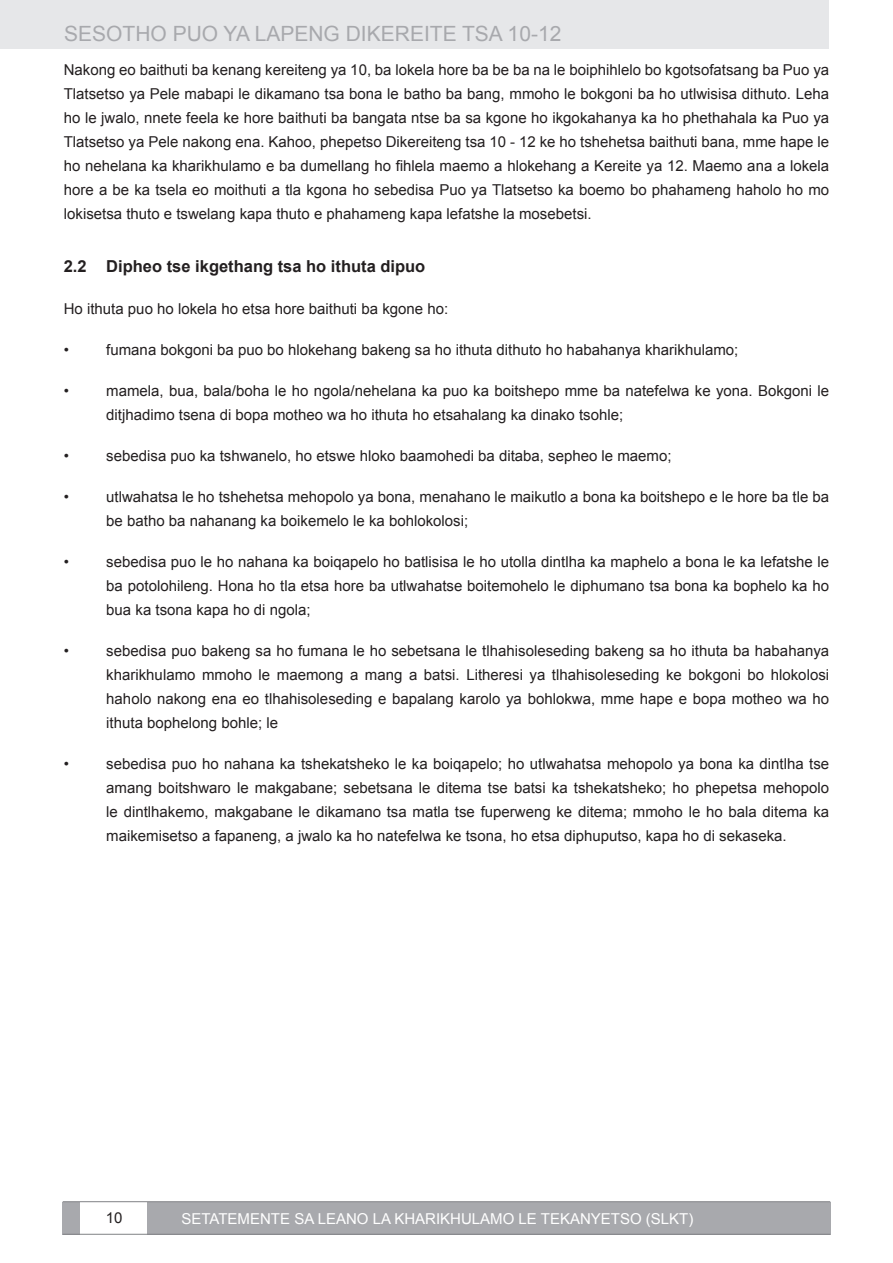
<style>
.page{position:relative;width:893px;height:1263px;background:#fff}
.page>*{position:absolute;margin:0;border:0;box-sizing:border-box;transform-origin:0 0}
.t1{font:21px "Arial";color:#a8a9ad}
.t2{font:700 16.5px "Arial";color:#231f20}
.t3{font:15px/24px "Arial";color:#231f20;text-align:justify}
.t4{font:15px "Arial";color:#fff}
</style>
<div class="page">
<div style="left:0;top:0;width:829px;height:49px;background:#e6e7e9"></div>
<div style="left:63px;top:1202px;width:17px;height:32px;background:#a8a9ad"></div>
<div style="left:147px;top:1202px;width:683px;height:32px;background:#a8a9ad"></div>
<hr style="left:63px;top:1234px;width:767px;height:1px;background:#808285">
<hr style="left:63px;top:1201px;width:767px;height:1px;background:#808285">
<h1 class="t1" style="left:64px;top:19px;width:499px">SESOTHO PUO YA LAPENG DIKEREITE TSA 10-12</h1>
<p class="t3" style="left:64px;top:58px;width:767px">Nakong eo baithuti ba kenang kereiteng ya 10, ba lokela hore ba be ba na le boiphihlelo bo kgotsofatsang ba Puo ya Tlatsetso ya Pele mabapi le dikamano tsa bona le batho ba bang, mmoho le bokgoni ba ho utlwisisa dithuto. Leha ho le jwalo, nnete feela ke hore baithuti ba bangata ntse ba sa kgone ho ikgokahanya ka ho phethahala ka Puo ya Tlatsetso ya Pele nakong ena. Kahoo, phepetso Dikereiteng tsa 10 - 12 ke ho tshehetsa baithuti bana, mme hape le ho nehelana ka kharikhulamo e ba dumellang ho fihlela maemo a hlokehang a Kereite ya 12. Maemo ana a lokela hore a be ka tsela eo moithuti a tla kgona ho sebedisa Puo ya Tlatsetso ka boemo bo phahameng haholo ho mo lokisetsa thuto e tswelang kapa thuto e phahameng kapa lefatshe la mosebetsi.</p>
<p class="t2" style="left:64px;top:256px;width:363px">2.2 Dipheo tse ikgethang tsa ho ithuta dipuo</p>
<p class="t3" style="left:64px;top:296px;width:386px">Ho ithuta puo ho lokela ho etsa hore baithuti ba kgone ho:</p>
<p class="t3" style="left:64px;top:337px;width:7px">•</p>
<p class="t3" style="left:106px;top:337px;width:634px">fumana bokgoni ba puo bo hlokehang bakeng sa ho ithuta dithuto ho habahanya kharikhulamo;</p>
<p class="t3" style="left:64px;top:378px;width:7px">•</p>
<p class="t3" style="left:106px;top:378px;width:724px">mamela, bua, bala/boha le ho ngola/nehelana ka puo ka boitshepo mme ba natefelwa ke yona. Bokgoni le ditjhadimo tsena di bopa motheo wa ho ithuta ho etsahalang ka dinako tsohle;</p>
<p class="t3" style="left:64px;top:443px;width:7px">•</p>
<p class="t3" style="left:106px;top:443px;width:567px">sebedisa puo ka tshwanelo, ho etswe hloko baamohedi ba ditaba, sepheo le maemo;</p>
<p class="t3" style="left:64px;top:484px;width:7px">•</p>
<p class="t3" style="left:106px;top:484px;width:724px">utlwahatsa le ho tshehetsa mehopolo ya bona, menahano le maikutlo a bona ka boitshepo e le hore ba tle ba be batho ba nahanang ka boikemelo le ka bohlokolosi;</p>
<p class="t3" style="left:64px;top:549px;width:7px">•</p>
<p class="t3" style="left:106px;top:549px;width:724px">sebedisa puo le ho nahana ka boiqapelo ho batlisisa le ho utolla dintlha ka maphelo a bona le ka lefatshe le ba potolohileng. Hona ho tla etsa hore ba utlwahatse boitemohelo le diphumano tsa bona ka bophelo ka ho bua ka tsona kapa ho di ngola;</p>
<p class="t3" style="left:64px;top:638px;width:7px">•</p>
<p class="t3" style="left:106px;top:638px;width:724px">sebedisa puo bakeng sa ho fumana le ho sebetsana le tlhahisoleseding bakeng sa ho ithuta ba habahanya kharikhulamo mmoho le maemong a mang a batsi. Litheresi ya tlhahisoleseding ke bokgoni bo hlokolosi haholo nakong ena eo tlhahisoleseding e bapalang karolo ya bohlokwa, mme hape e bopa motheo wa ho ithuta bophelong bohle; le</p>
<p class="t3" style="left:64px;top:751px;width:7px">•</p>
<p class="t3" style="left:106px;top:751px;width:724px">sebedisa puo ho nahana ka tshekatsheko le ka boiqapelo; ho utlwahatsa mehopolo ya bona ka dintlha tse amang boitshwaro le makgabane; sebetsana le ditema tse batsi ka tshekatsheko; ho phepetsa mehopolo le dintlhakemo, makgabane le dikamano tsa matla tse fuperweng ke ditema; mmoho le ho bala ditema ka maikemisetso a fapaneng, a jwalo ka ho natefelwa ke tsona, ho etsa diphuputso, kapa ho di sekaseka.</p>
<p class="t3" style="left:106px;top:1206px;width:18px">10</p>
<p class="t4" style="left:182px;top:1209px;width:513px">SETATEMENTE SA LEANO LA KHARIKHULAMO LE TEKANYETSO (SLKT)</p>
</div>
